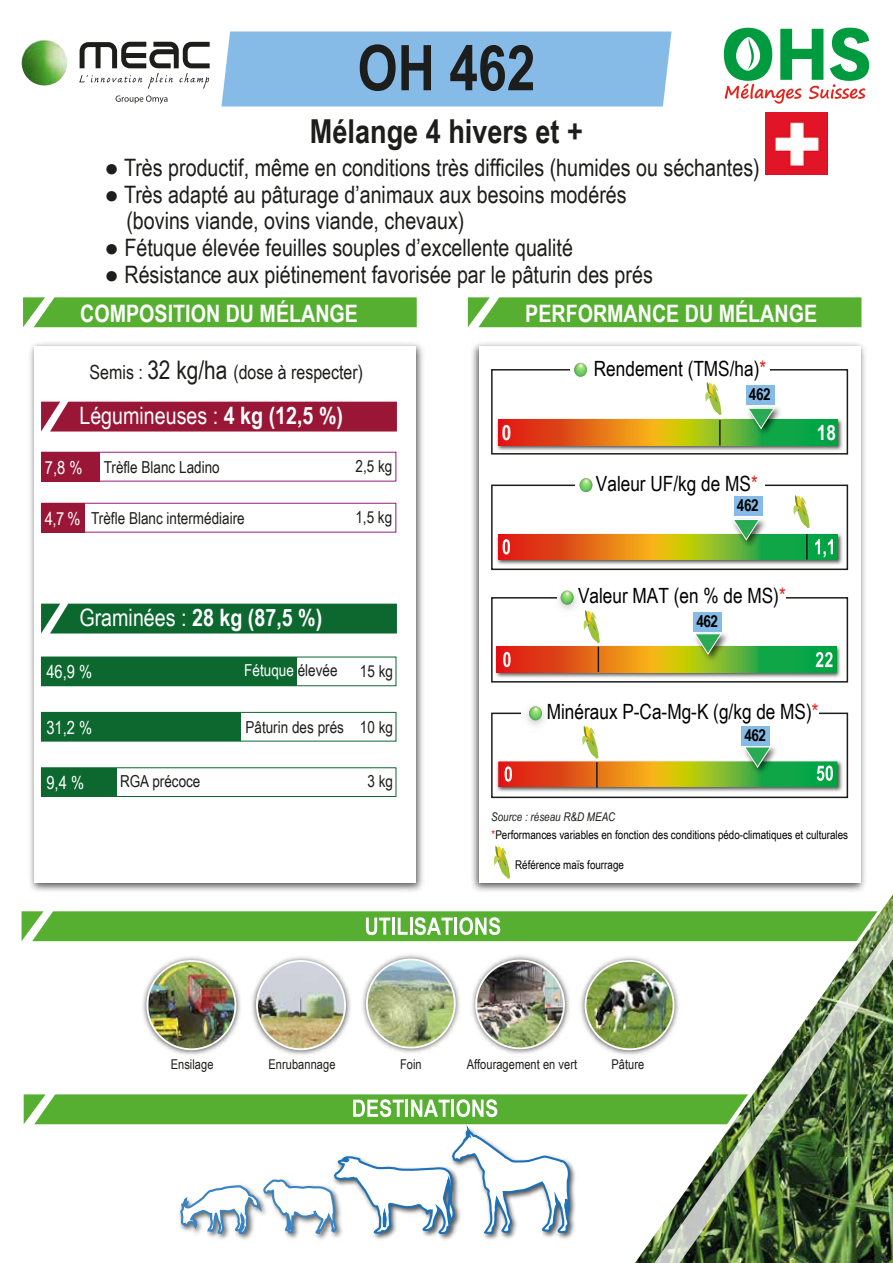
<style>
.page{position:relative;width:893px;height:1263px;background:#fff}
.page>*{position:absolute;margin:0;border:0;box-sizing:border-box;transform-origin:0 0}
.t1{font:700 63px "Arial Narrow";color:#1d1d1b}
.t2{font:700 33px "Arial Narrow";color:#1d1d1b}
.t3{font:24px/25.5px "Arial Narrow";color:#1d1d1b}
.t4{font:700 24px "Arial Narrow";color:#fff}
.t5{font:24px "Arial Narrow";color:#fff}
.t6{font:21px "Arial Narrow";color:#000101}
.t7{font:700 21px "Arial Narrow";color:#fff}
.t8{font:19.5px "Arial Narrow";color:#1d1d1b}
.t9{font:18px "Arial Narrow";color:#fff}
.t10{font:16.5px "Arial Narrow";color:#1d1d1b}
.t11{font:16.5px "Arial Narrow";color:#fff}
.t12{font:700 16.5px "Arial Narrow";letter-spacing:-.025em;color:#000101}
.t13{font:13.5px "Arial Narrow";letter-spacing:.005em;color:#1d1d1b}
.t14{font:12px "Arial Narrow";color:#000101}
.t15{font:italic 12px "Arial Narrow";color:#1d1d1b}
.s1{font-size:25.5px}
.s2{font-weight:700}
.s3{font-size:18px;color:#fff}
.s4{font-weight:400}
.s5{color:#1d1d1b}
.s6{color:#e52620}
</style>
<div class="page">
<img style="left:142px;top:956px;width:99px;height:99px">
<img style="left:147px;top:961px;width:88px;height:88px;border-radius:44px">
<div style="left:146px;top:960px;width:90px;height:90px;border:2px solid #fff;border-radius:50%"></div>
<img style="left:252px;top:956px;width:99px;height:99px">
<img style="left:257px;top:961px;width:88px;height:88px;border-radius:44px">
<div style="left:256px;top:960px;width:90px;height:90px;border:2px solid #fff;border-radius:50%"></div>
<img style="left:472px;top:955px;width:94px;height:99px">
<img style="left:476px;top:960px;width:88px;height:88px;border-radius:44px">
<div style="left:475px;top:959px;width:90px;height:90px;border:2px solid #fff;border-radius:50%"></div>
<img style="left:362px;top:954px;width:98px;height:99px">
<img style="left:367px;top:959px;width:88px;height:88px;border-radius:44px">
<div style="left:366px;top:958px;width:90px;height:90px;border:2px solid #fff;border-radius:50%"></div>
<svg style="left:22px;top:911px;width:544px;height:30px;background:#66b644"></svg>
<img style="left:566px;top:911px;width:69px;height:144px">
<svg style="left:638px;top:894px;width:255px;height:369px"></svg>
<img style="left:766px;top:112px;width:61px;height:62px">
<svg style="left:24px;top:1081px;width:869px;height:179px"></svg>
<div style="left:221px;top:32px;width:450px;height:75px;background:#85bbe6"></div>
<svg style="left:724px;top:28px;width:145px;height:76px"></svg>
<div style="left:23px;top:297px;width:394px;height:30px;background:#56af31"></div>
<img style="left:30px;top:343px;width:393px;height:548px">
<div style="left:34px;top:347px;width:381px;height:536px;background:#fff"></div>
<div style="left:41px;top:604px;width:356px;height:29px;background:#0c682f"></div>
<div style="left:41px;top:402px;width:356px;height:29px;background:#991636"></div>
<div style="left:41px;top:452px;width:58px;height:29px;background:#991636"></div>
<div style="left:41px;top:503px;width:355px;height:29px;border:1px solid #951b81"></div>
<div style="left:41px;top:503px;width:43px;height:29px;background:#991636"></div>
<div style="left:41px;top:657px;width:255px;height:29px;background:#0c682f"></div>
<div style="left:41px;top:712px;width:355px;height:29px;border:1px solid #0c682f"></div>
<div style="left:41px;top:712px;width:200px;height:29px;background:#0c682f"></div>
<div style="left:41px;top:767px;width:355px;height:30px;border:1px solid #0c682f"></div>
<div style="left:41px;top:768px;width:75px;height:28px;background:#0c682f"></div>
<img style="left:472px;top:343px;width:397px;height:552px">
<div style="left:479px;top:347px;width:382px;height:536px;background:#fff"></div>
<div style="left:491px;top:369px;width:357px;height:85px;border:2px solid #1d1d1b"></div>
<div style="left:571px;top:356px;width:199px;height:22px;background:#fff"></div>
<svg style="left:574px;top:363px;width:13px;height:14px"></svg>
<div style="left:746px;top:386px;width:29px;height:19px;background:#85bbe6"></div>
<img style="left:495px;top:418px;width:349px;height:34px">
<svg style="left:498px;top:420px;width:339px;height:25px;background:#aa8821"></svg>
<svg style="left:705px;top:382px;width:17px;height:33px"></svg>
<hr style="left:719px;top:420px;width:2px;height:26px;background:#1d1d1b">
<img style="left:742px;top:406px;width:43px;height:34px">
<svg style="left:747px;top:407px;width:28px;height:23px"></svg>
<img style="left:496px;top:760px;width:347px;height:32px">
<hr style="left:596px;top:762px;width:2px;height:26px;background:#1d1d1b">
<div style="left:491px;top:712px;width:357px;height:86px;border:2px solid #1d1d1b"></div>
<div style="left:521px;top:699px;width:297px;height:23px;background:#fff"></div>
<img style="left:520px;top:708px;width:25px;height:17px">
<svg style="left:529px;top:706px;width:13px;height:14px"></svg>
<svg style="left:498px;top:725px;width:339px;height:62px"></svg>
<div style="left:742px;top:726px;width:28px;height:20px;background:#85bbe6"></div>
<img style="left:495px;top:645px;width:346px;height:33px">
<svg style="left:497px;top:647px;width:339px;height:25px;background:#9c8925"></svg>
<div style="left:491px;top:597px;width:357px;height:85px;border:2px solid #1d1d1b"></div>
<div style="left:557px;top:580px;width:228px;height:23px;background:#fff"></div>
<img style="left:551px;top:590px;width:26px;height:20px">
<svg style="left:561px;top:591px;width:12px;height:13px"></svg>
<svg style="left:561px;top:591px;width:12px;height:13px"></svg>
<img style="left:689px;top:628px;width:43px;height:37px">
<svg style="left:694px;top:633px;width:28px;height:22px"></svg>
<svg style="left:503px;top:652px;width:8px;height:15px"></svg>
<svg style="left:816px;top:652px;width:16px;height:15px"></svg>
<div style="left:694px;top:612px;width:28px;height:20px;background:#85bbe6"></div>
<svg style="left:582px;top:610px;width:18px;height:62px"></svg>
<img style="left:496px;top:533px;width:347px;height:32px">
<svg style="left:498px;top:534px;width:339px;height:26px;background:#ab8920"></svg>
<div style="left:491px;top:484px;width:357px;height:86px;border:2px solid #1d1d1b"></div>
<div style="left:575px;top:471px;width:189px;height:23px;background:#fff"></div>
<svg style="left:580px;top:478px;width:12px;height:14px"></svg>
<svg style="left:503px;top:539px;width:7px;height:15px"></svg>
<svg style="left:815px;top:539px;width:18px;height:19px"></svg>
<div style="left:734px;top:496px;width:29px;height:20px;background:#85bbe6"></div>
<hr style="left:806px;top:534px;width:2px;height:26px;background:#1d1d1b">
<svg style="left:793px;top:495px;width:17px;height:33px"></svg>
<img style="left:727px;top:519px;width:43px;height:32px">
<svg style="left:732px;top:518px;width:28px;height:23px"></svg>
<svg style="left:493px;top:846px;width:17px;height:33px"></svg>
<div style="left:468px;top:297px;width:393px;height:30px;background:#56af31"></div>
<svg style="left:79px;top:42px;width:131px;height:47px"></svg>
<img style="left:24px;top:40px;width:20px;height:12px">
<svg style="left:116px;top:95px;width:52px;height:9px"></svg>
<h1 class="t1" style="left:357px;top:20px;width:180px">OH 462</h1>
<h2 class="t2" style="left:310px;top:106px;width:275px">Mélange 4 hivers et +</h2>
<p class="t3" style="left:104px;top:154px;width:657px">● Très productif, même en conditions très difficiles (humides ou séchantes)</p>
<p class="t3" style="left:126px;top:181px;width:502px;text-indent:-22px">● Très adapté au pâturage d’animaux aux besoins modérés (bovins viande, ovins viande, chevaux)</p>
<p class="t3" style="left:104px;top:234px;width:470px">● Fétuque élevée feuilles souples d’excellente qualité</p>
<p class="t3" style="left:104px;top:261px;width:550px">● Résistance aux piétinement favorisée par le pâturin des prés</p>
<p class="t4" style="left:80px;top:296px;width:279px">COMPOSITION DU MÉLANGE</p>
<p class="t4" style="left:525px;top:296px;width:293px">PERFORMANCE DU MÉLANGE</p>
<p class="t4" style="left:85px;top:302px;width:276px">COMPOSITION DU MÉLANGE</p>
<p class="t4" style="left:549px;top:301px;width:258px">PERFORMANCE PRODUIT</p>
<p class="t8" style="left:90px;top:358px;width:275px">Semis : <span class="s1">32 kg/ha</span> (dose à respecter)</p>
<p class="t5" style="left:79px;top:398px;width:265px">Légumineuses : <span class="s2">4 kg (12,5 %)</span></p>
<p class="t10" style="left:45px;top:455px;width:176px"><span class="s3">7,8 %</span> Trèfle Blanc Ladino</p>
<p class="t10" style="left:355px;top:454px;width:38px">2,5 kg</p>
<p class="t10" style="left:45px;top:506px;width:201px"><span class="s3">4,7 %</span> Trèfle Blanc intermédiaire</p>
<p class="t10" style="left:355px;top:505px;width:38px">1,5 kg</p>
<p class="t4" style="left:79px;top:600px;width:244px"><span class="s4">Graminées :</span> 28 kg (87,5 %)</p>
<p class="t9" style="left:46px;top:658px;width:47px">46,9 %</p>
<p class="t11" style="left:244px;top:658px;width:95px">Fétuque <span class="s5">élevée</span></p>
<p class="t10" style="left:360px;top:659px;width:35px">15 kg</p>
<p class="t9" style="left:46px;top:714px;width:47px">31,2 %</p>
<p class="t10" style="left:245px;top:715px;width:149px">Pâturin des prés 10 kg</p>
<p class="t9" style="left:46px;top:769px;width:39px">9,4 %</p>
<p class="t10" style="left:120px;top:769px;width:82px">RGA précoce</p>
<p class="t10" style="left:367px;top:769px;width:27px">3 kg</p>
<p class="t6" style="left:594px;top:353px;width:174px">Rendement (TMS/ha)<span class="s6">*</span></p>
<p class="t12" style="left:749px;top:382px;width:23px">462</p>
<p class="t7" style="left:502px;top:417px;width:11px">0</p>
<p class="t7" style="left:817px;top:417px;width:21px">18</p>
<p class="t6" style="left:596px;top:468px;width:163px">Valeur UF/kg de MS<span class="s6">*</span></p>
<p class="t12" style="left:737px;top:493px;width:23px">462</p>
<p class="t6" style="left:578px;top:580px;width:209px">Valeur MAT (en % de MS)<span class="s6">*</span></p>
<p class="t12" style="left:696px;top:609px;width:23px">462</p>
<p class="t6" style="left:547px;top:696px;width:273px">Minéraux P-Ca-Mg-K (g/kg de MS)<span class="s6">*</span></p>
<p class="t12" style="left:744px;top:723px;width:23px">462</p>
<p class="t15" style="left:491px;top:809px;width:126px">Source : réseau R&amp;D MEAC</p>
<p class="t14" style="left:492px;top:826px;width:358px"><span class="s6">*</span>Performances variables en fonction des conditions pédo-climatiques et culturales</p>
<p class="t14" style="left:515px;top:856px;width:110px">Référence maïs fourrage</p>
<p class="t13" style="left:171px;top:1054px;width:44px">Ensilage</p>
<p class="t13" style="left:268px;top:1054px;width:69px">Enrubannage</p>
<p class="t13" style="left:400px;top:1054px;width:23px">Foin</p>
<p class="t13" style="left:467px;top:1054px;width:112px">Affouragement en vert</p>
<p class="t13" style="left:611px;top:1054px;width:34px">Pâture</p>
</div>
